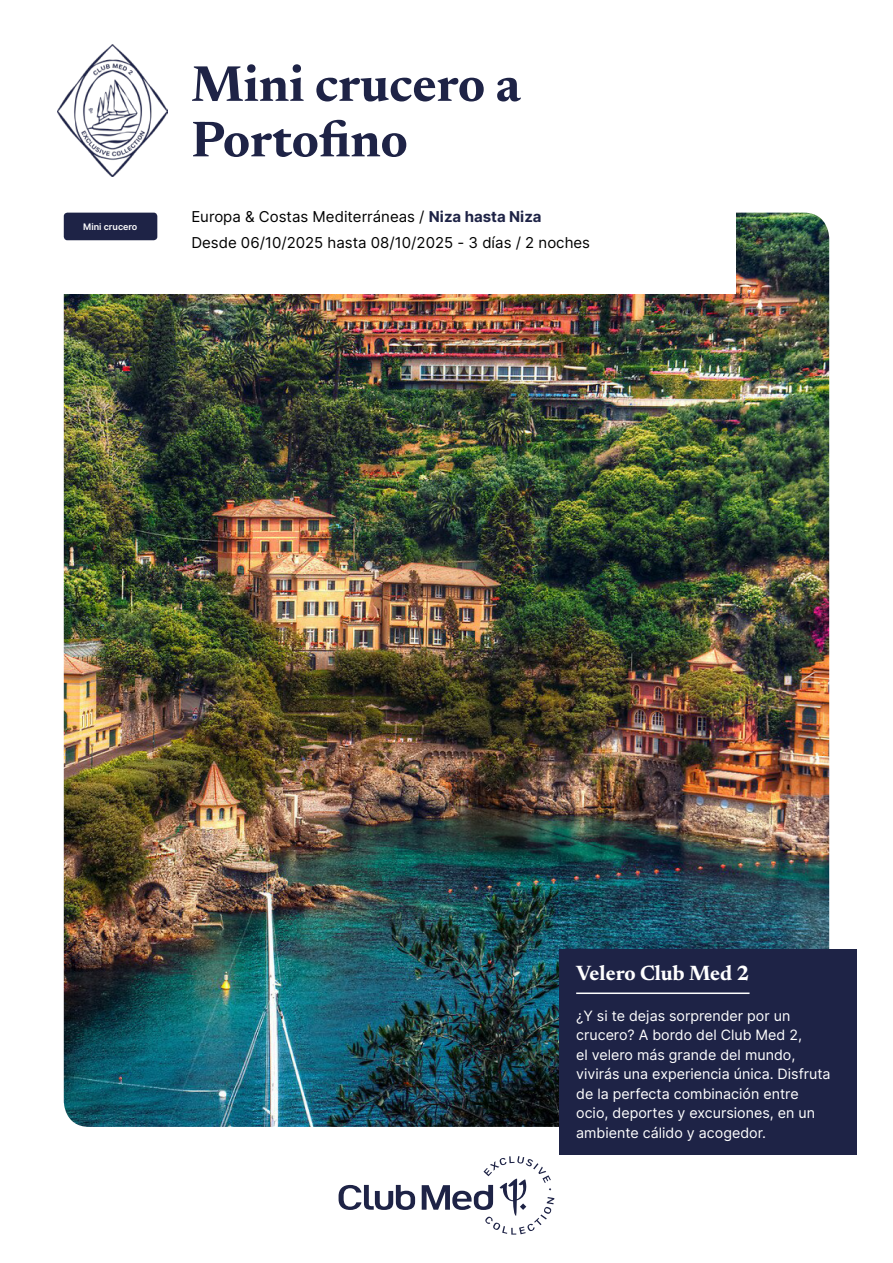
<style>
.page{position:relative;width:893px;height:1263px;background:#fff}
.page>*{position:absolute;margin:0;border:0;box-sizing:border-box;transform-origin:0 0}
.t1{font:700 51px/55.5px "Newsreader 24 pt";color:#1e2346}
.t2{font:700 21px "Newsreader 24 pt";color:#fff}
.t3{font:15px/25.2px "Inter";color:#000}
.t4{font:14.25px/19.5px "Inter";color:#fff}
.t5{font:600 9px "Inter";color:#fff}
.s1{font-weight:700;color:#1e2346}
</style>
<div class="page">
<img style="left:64px;top:213px;width:765px;height:914px">
<div style="left:559px;top:948px;width:298px;height:206px;background:#1e2346"></div>
<hr style="left:576px;top:992px;width:173px;height:2px;background:#fff">
<div style="left:0;top:212px;width:736px;height:81px;background:#fff"></div>
<img style="left:57px;top:45px;width:111px;height:131px">
<div style="left:64px;top:213px;width:93px;height:27px;background:#1e2346;border-radius:4px"></div>
<svg style="left:339px;top:1156px;width:215px;height:78px"></svg>
<p class="t5" style="left:83px;top:220px;width:56px">Mini crucero</p>
<h1 class="t1" style="left:191px;top:53px;width:331px">Mini crucero a<br>Portofino</h1>
<p class="t3" style="left:191px;top:204px;width:400px">Europa &amp; Costas Mediterráneas / <span class="s1">Niza hasta Niza<br></span>Desde 06/10/2025 hasta 08/10/2025 - 3 días / 2 noches</p>
<h2 class="t2" style="left:576px;top:958px;width:175px">Velero Club Med 2</h2>
<p class="t4" style="left:576px;top:1005px;width:256px">¿Y si te dejas sorprender por un crucero? A bordo del Club Med 2,<br>el velero más grande del mundo, vivirás una experiencia única. Disfruta de la perfecta combinación entre ocio, deportes y excursiones, en un ambiente cálido y acogedor.</p>
</div>
